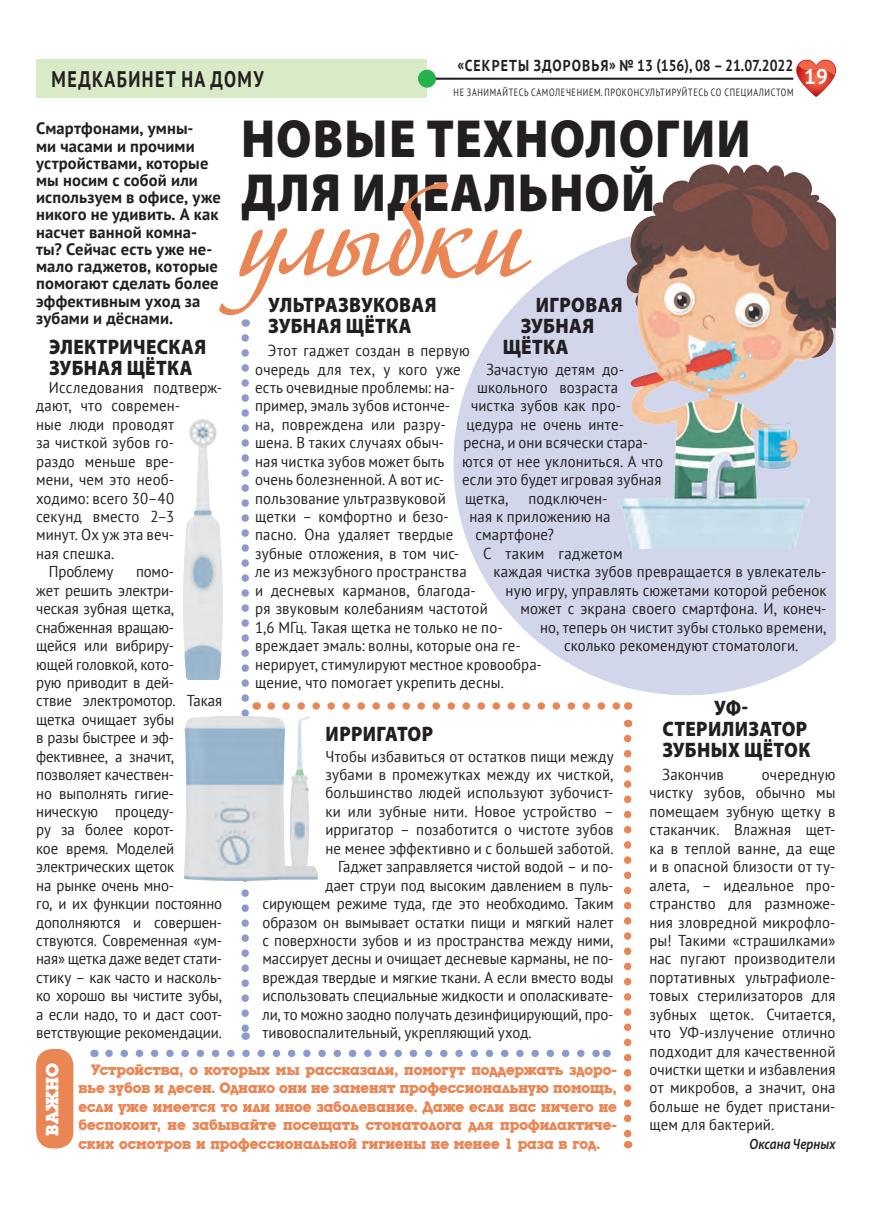
<style>
.page{position:relative;width:872px;height:1208px;background:#fff}
.page>*{position:absolute;margin:0;border:0;box-sizing:border-box;transform-origin:0 0}
.t1{font:98.55px "Adventure";letter-spacing:.01em;color:#ea8554}
.t2{font:900 54px/54px "Myriad Pro";letter-spacing:.02em;color:#231f20;scale:.9 1}
.t3{font:700 22.5px "PT Sans";letter-spacing:.08em;color:#231f20;scale:.8 1}
.t4{font:900 21px/21px "Myriad Pro";letter-spacing:.02em;color:#231f20;scale:.9 1}
.t5{font:700 21px "PT Sans";color:#fff}
.t6{font:700 18.6px "Luga";color:#fff}
.t7{font:700 16.5px/17.2px "PT Sans";letter-spacing:.01em;color:#231f20}
.t8{font:15.75px/18.5px "PT Sans";letter-spacing:.005em;color:#231f20;scale:.94 1}
.t9{font:700 15.75px/18.5px "Luga";color:#ea8554;text-align:justify;scale:.94 1}
.t10{font:700 15.75px "PT Sans";letter-spacing:.08em;color:#231f20;scale:.88 1}
.t11{font:italic 600 15px "Myriad Pro";color:#231f20;scale:.85 1}
.t12{font:10.5px "PT Sans";letter-spacing:.08em;color:#231f20;scale:.78 1}
</style>
<div class="page">
<div style="left:36px;top:60px;width:391px;height:38px;background:#d9eac7"></div>
<hr style="left:423px;top:78px;width:370px;height:2px;background:#231f20">
<div style="left:418px;top:70px;width:18px;height:18px;background:#23b24b;border-radius:50%"></div>
<svg style="left:796px;top:60px;width:40px;height:37px"></svg>
<svg style="left:453px;top:240px;width:383px;height:455px;fill:#d2d6eb"></svg>
<img style="left:617px;top:164px;width:219px;height:384px">
<img style="left:183px;top:419px;width:40px;height:260px">
<div style="left:36px;top:1049px;width:37px;height:99px;background:#ea8554;border-radius:16px"></div>
<svg style="left:624px;top:738px;width:7px;height:410px"></svg>
<svg style="left:219px;top:182px;width:313px;height:145px"></svg>
<svg style="left:241px;top:338px;width:8px;height:702px"></svg>
<img style="left:184px;top:716px;width:134px;height:164px">
<svg style="left:271px;top:702px;width:349px;height:7px"></svg>
<svg style="left:109px;top:1049px;width:489px;height:8px"></svg>
<h3 class="t3" style="left:52px;top:65px;width:266px">Медкабинет на дому</h3>
<p class="t10" style="left:457px;top:55px;width:383px">«СЕКРЕТЫ здоровья» № 13 (156), 08 – 21.07.2022</p>
<p class="t12" style="left:453px;top:85px;width:437px">Не зан имайтесь самолечен ием. Проконсультируйтесь со сп ециалистом</p>
<h3 class="t5" style="left:804px;top:63px;width:25px">19</h3>
<h2 class="t2" style="left:241px;top:110px;width:526px">Новые технологии для идеальной</h2>
<p class="t7" style="left:36px;top:119px;width:186px">Смартфонами, умны-<br>ми часами и прочими устройствами, которые мы носим с собой или используем в офисе, уже никого не удивить. А как насчет ванной комна&shy;ты? Сейчас есть уже не&shy;мало гаджетов, которые помогают сделать более эффективным уход за зубами и дёснами.</p>
<h3 class="t4" style="left:49px;top:335px;width:176px">Электрическая зубная щётка</h3>
<p class="t8" style="left:49px;top:378px;width:186px">Исследования подтверж-</p>
<p class="t8" style="left:36px;top:396px;width:155px">дают, что современ-</p>
<p class="t8" style="left:36px;top:415px;width:148px">ные люди проводят</p>
<p class="t8" style="left:36px;top:433px;width:148px">за чисткой зубов го-</p>
<p class="t8" style="left:36px;top:451px;width:148px">раздо меньше вре-</p>
<p class="t8" style="left:36px;top:470px;width:148px">мени, чем это необ-</p>
<p class="t8" style="left:36px;top:488px;width:148px">ходимо: всего 30–40</p>
<p class="t8" style="left:36px;top:507px;width:148px">секунд вместо 2–3</p>
<p class="t8" style="left:36px;top:525px;width:148px">минут. Ох уж эта веч-</p>
<p class="t8" style="left:36px;top:544px;width:85px">ная спешка.</p>
<p class="t8" style="left:49px;top:562px;width:70px">Проблему</p>
<h1 class="t1" style="left:239px;top:181px;width:288px">улыбки</h1>
<h3 class="t4" style="left:268px;top:294px;width:188px">Ультразвуковая зубная щётка</h3>
<p class="t8" style="left:255px;top:341px;width:306px;text-indent:13px">Этот гаджет создан в первую<br>очередь для тех, у кого уже<br>есть очевидные проблемы: на-<br>пример, эмаль зубов истонче-<br>на, повреждена или разру-<br>шена. В таких случаях обыч-<br>ная чистка зубов может быть<br>очень болезненной. А вот ис-<br>пользование ультразвуковой<br>щетки – комфортно и безо-<br>пасно. Она удаляет твердые<br>зубные отложения, в том чис-<br>ле из межзубного пространства<br>и десневых карманов, благода-<br>ря звуковым колебаниям частотой<br>1,6 МГц. Такая щетка не только не по&shy;вреждает эмаль: волны, которые она ге&shy;нерирует, стимулируют местное кровообра&shy;щение, что помогает укрепить десны.</p>
<h3 class="t4" style="left:536px;top:294px;width:98px">Игровая</h3>
<h3 class="t4" style="left:521px;top:315px;width:83px">зубная</h3>
<h3 class="t4" style="left:503px;top:336px;width:75px">щётка</h3>
<p class="t8" style="left:486px;top:359px;width:148px">Зачастую детям до-</p>
<p class="t8" style="left:477px;top:378px;width:151px">школьного возраста</p>
<p class="t8" style="left:471px;top:396px;width:161px">чистка зубов как про-</p>
<p class="t8" style="left:466px;top:415px;width:169px">цедура не очень инте-</p>
<p class="t8" style="left:463px;top:433px;width:198px">ресна, и они всячески стара-</p>
<p class="t8" style="left:462px;top:451px;width:215px">ются от нее уклониться. А что</p>
<p class="t8" style="left:462px;top:470px;width:214px">если это будет игровая зубная</p>
<p class="t8" style="left:465px;top:488px;width:48px">щетка,</p>
<p class="t8" style="left:528px;top:488px;width:86px">подключен-</p>
<p class="t8" style="left:469px;top:507px;width:151px">ная к приложению на</p>
<p class="t8" style="left:475px;top:525px;width:85px">смартфоне?</p>
<p class="t8" style="left:483px;top:544px;width:150px">С таким гаджетом</p>
<p class="t8" style="left:493px;top:562px;width:356px">каждая чистка зубов превращается в увлекатель-</p>
<p class="t8" style="left:505px;top:580px;width:343px">ную игру, управлять сюжетами которой ребенок</p>
<p class="t8" style="left:520px;top:599px;width:327px">может с экрана своего смартфона. И, конеч-</p>
<p class="t8" style="left:540px;top:617px;width:306px">но, теперь он чистит зубы столько времени,</p>
<p class="t8" style="left:564px;top:636px;width:251px">сколько рекомендуют стоматологи.</p>
<p class="t8" style="left:36px;top:562px;width:199px;text-indent:100px">помо-<br>жет решить электри-<br>ческая зубная щетка, снабженная вращаю-<br>щейся или вибриру-<br>ющей головкой, кото-<br>рую приводит в дей-<br>ствие электромотор. Такая щетка очищает зубы<br>в разы быстрее и эф&shy;фективнее, а значит, позволяет качествен-<br>но выполнять гигие&shy;ническую процеду-<br>ру за более корот-<br>кое время. Моделей электрических щеток<br>на рынке очень мно-<br>го, и их функции постоянно дополняются и совершен&shy;ствуются. Современная «ум&shy;ная» щетка даже ведет стати&shy;стику – как часто и насколь&shy;ко хорошо вы чистите зубы, а если надо, то и даст соот&shy;ветствующие рекомендации.</p>
<h3 class="t4" style="left:662px;top:696px;width:166px;text-align:center">УФ&shy;стерилизатор зубных щёток</h3>
<p class="t8" style="left:662px;top:765px;width:67px">Закончив</p>
<h3 class="t4" style="left:326px;top:722px;width:121px">Ирригатор</h3>
<p class="t8" style="left:325px;top:746px;width:308px">Чтобы избавиться от остатков пищи между</p>
<p class="t8" style="left:325px;top:765px;width:308px">зубами в промежутках между их чисткой,</p>
<p class="t8" style="left:325px;top:783px;width:308px">большинство людей используют зубочист-</p>
<p class="t8" style="left:325px;top:802px;width:308px">ки или зубные нити. Новое устройство –</p>
<p class="t8" style="left:325px;top:820px;width:308px">ирригатор – позаботится о чистоте зубов</p>
<p class="t8" style="left:325px;top:838px;width:308px">не менее эффективно и с большей заботой.</p>
<p class="t8" style="left:338px;top:857px;width:294px">Гаджет заправляется чистой водой – и по-</p>
<p class="t8" style="left:325px;top:875px;width:308px">дает струи под высоким давлением в пуль-</p>
<p class="t8" style="left:262px;top:894px;width:375px">сирующем режиме туда, где это необходимо. Таким</p>
<p class="t8" style="left:262px;top:912px;width:375px">образом он вымывает остатки пищи и мягкий налет</p>
<p class="t8" style="left:262px;top:930px;width:375px">с поверхности зубов и из пространства между ними,</p>
<p class="t8" style="left:262px;top:949px;width:375px">массирует десны и очищает десневые карманы, не по-</p>
<p class="t8" style="left:262px;top:967px;width:375px">вреждая твердые и мягкие ткани. А если вместо воды</p>
<p class="t8" style="left:262px;top:986px;width:375px">использовать специальные жидкости и ополаскивате-</p>
<p class="t8" style="left:262px;top:1004px;width:375px">ли, то можно заодно получать дезинфицирующий, про-</p>
<p class="t8" style="left:262px;top:1023px;width:288px">тивовоспалительный, укрепляющий уход.</p>
<p class="t8" style="left:649px;top:765px;width:199px;text-align:justify;text-indent:112px">очередную чистку зубов, обычно мы помещаем зубную щетку в стаканчик. Влажная щет&shy;ка в теплой ванне, да еще и в опасной близости от ту&shy;алета, – идеальное про&shy;странство для размноже&shy;ния зловредной микрофло&shy;ры! Такими «страшилками» нас пугают производители портативных ультрафиоле&shy;товых стерилизаторов для зубных щеток. Считается, что УФ-излучение отлично подходит для качественной очистки щетки и избавления от микробов, а значит, она больше не будет пристани&shy;щем для бактерий.</p>
<p class="t11" style="left:749px;top:1134px;width:103px">Оксана Черных</p>
<p class="t6" style="left:43px;top:1136px;width:75px;rotate:-90deg">ВАЖНО</p>
<p class="t9" style="left:78px;top:1060px;width:574px;text-indent:13px">Устройства, о которых мы рассказали, помогут поддержать здоро&shy;вье зубов и десен. Однако они не заменят профессиональную помощь, если уже имеется то или иное заболевание. Даже если вас ничего не беспокоит, не забывайте посещать стоматолога для профилактиче&shy;ских осмотров и профессиональной гигиены не менее 1 раза в год.</p>
</div>
